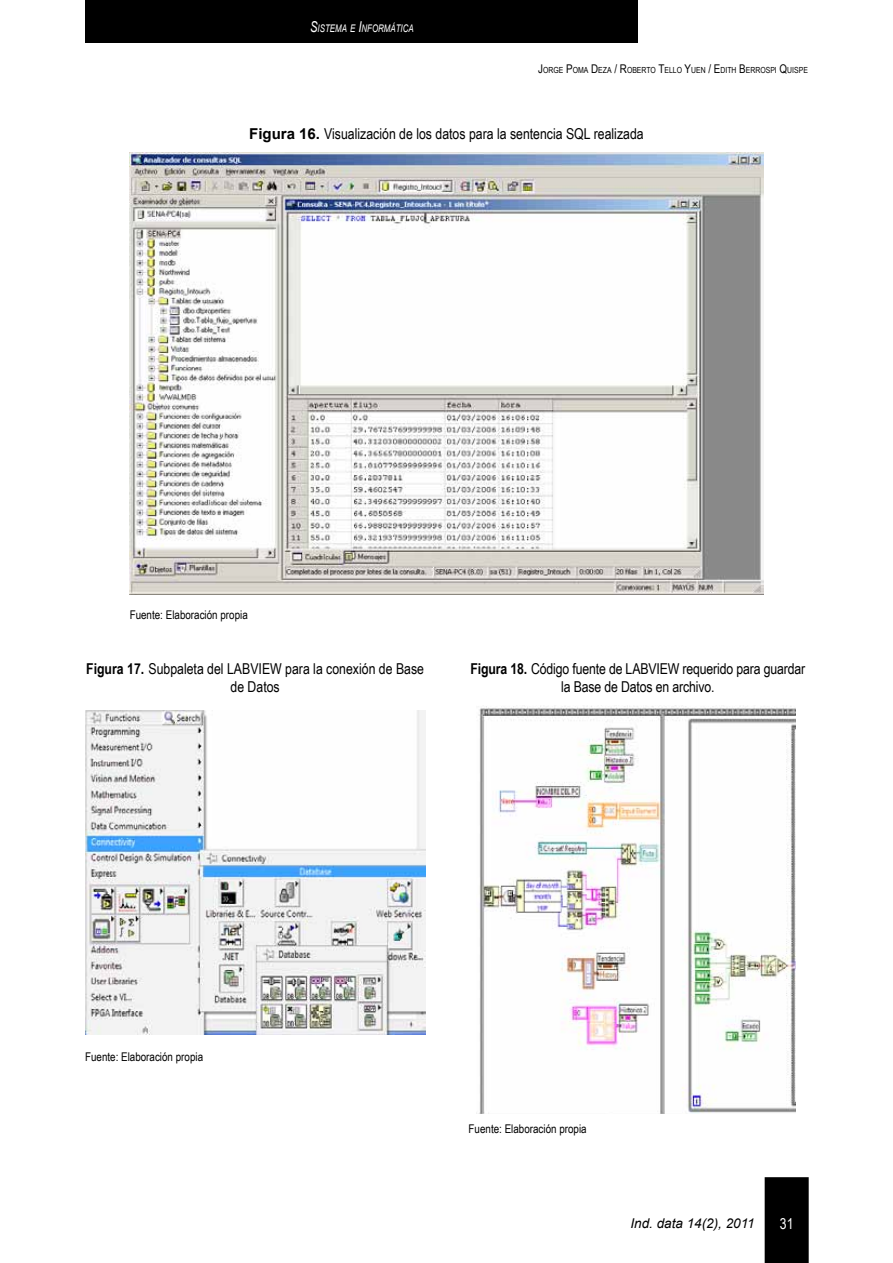
<style>
.page{position:relative;width:893px;height:1263px;background:#fff}
.page>*{position:absolute;margin:0;border:0;box-sizing:border-box;transform-origin:0 0}
.t1{font:15px/18px "Arial Narrow";color:#000;text-align:center}
.t2{font:15px "Arial Narrow";color:#fff}
.t3{font:italic 13.5px "Arial";color:#000}
.t4{font:12px "Arial Narrow";color:#000}
.t5{font:italic 10.5px "Arial";color:#fff;scale:.75 1}
.t6{font:8.4px "Arial Narrow";color:#000}
.s1{font-size:15px}
.s2{font-size:12px}
.s3{font-family:"Arial";font-weight:700}
.s4{font-weight:700}
</style>
<div class="page">
<div style="left:765px;top:1177px;width:44px;height:86px;background:#000"></div>
<div style="left:85px;top:0;width:553px;height:43px;background:#000"></div>
<img style="left:130px;top:152px;width:633px;height:443px">
<img style="left:85px;top:710px;width:340px;height:324px">
<img style="left:476px;top:706px;width:320px;height:407px">
<p class="t5" style="left:310px;top:22px;width:140px"><span class="s1">S</span>ISTEMA E <span class="s1">I</span>NFORMÁTICA</p>
<p class="t6" style="left:538px;top:63px;width:270px"><span class="s2">J</span>ORGE <span class="s2">P</span>OMA <span class="s2">D</span>EZA <span class="s2">/ R</span>OBERTO <span class="s2">T</span>ELLO <span class="s2">Y</span>UEN <span class="s2">/ E</span>DITH <span class="s2">B</span>ERROSPI <span class="s2">Q</span>UISPE</p>
<p class="t1" style="left:249px;top:124px;width:396px"><span class="s3">Figura 16.</span> Visualización de los datos para la sentencia SQL realizada</p>
<p class="t4" style="left:130px;top:606px;width:120px">Fuente: Elaboración propia</p>
<p class="t1" style="left:86px;top:659px;width:339px"><span class="s4">Figura 17.</span> Subpaleta del LABVIEW para la conexión de Base de Datos</p>
<p class="t1" style="left:470px;top:659px;width:336px"><span class="s4">Figura 18.</span> Código fuente de LABVIEW requerido para guardar la Base de Datos en archivo.</p>
<p class="t4" style="left:85px;top:1048px;width:120px">Fuente: Elaboración propia</p>
<p class="t4" style="left:469px;top:1120px;width:120px">Fuente: Elaboración propia</p>
<p class="t3" style="left:630px;top:1215px;width:126px">Ind. data 14(2), 2011</p>
<p class="t2" style="left:780px;top:1213px;width:15px">31</p>
</div>
